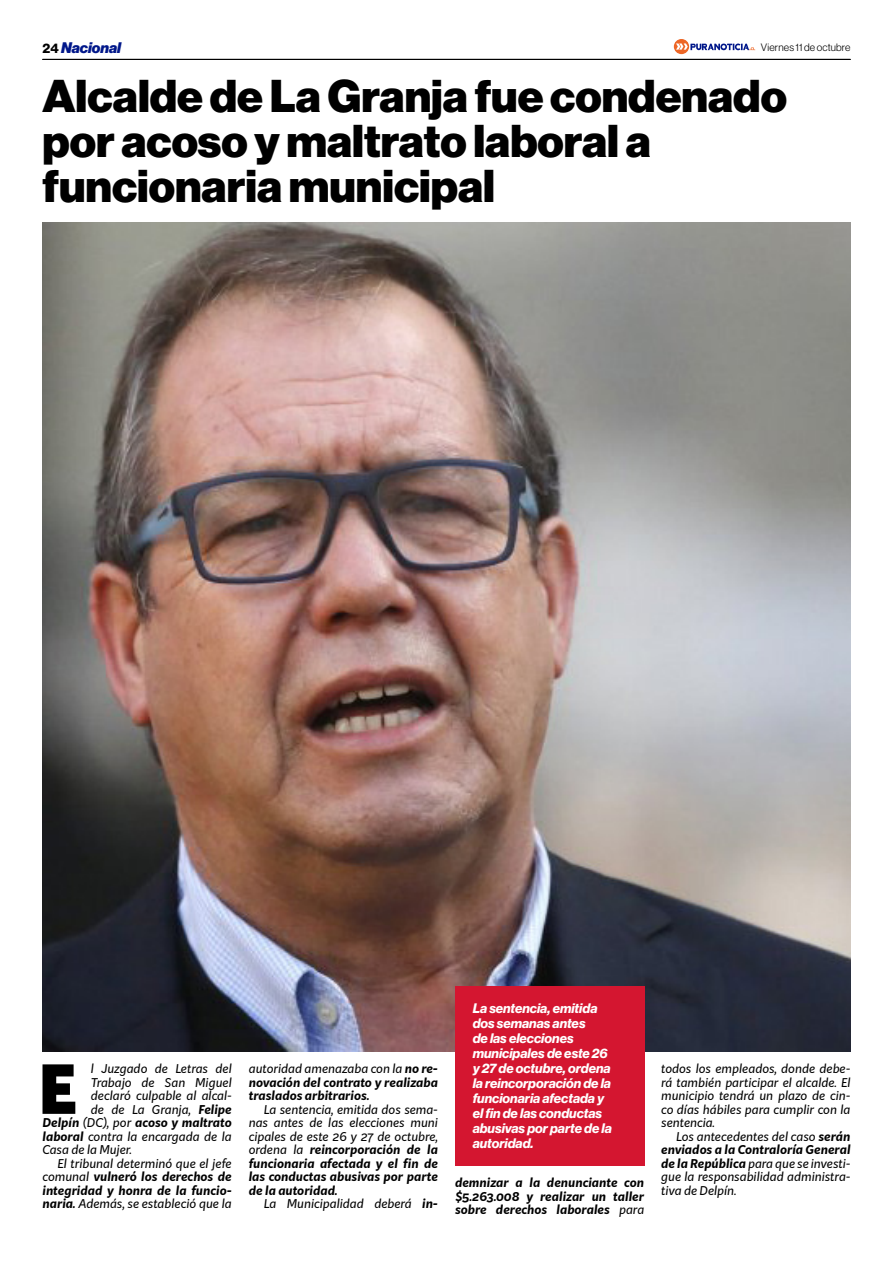
<style>
.page{position:relative;width:893px;height:1263px;background:#fff}
.page>*{position:absolute;margin:0;border:0;box-sizing:border-box;transform-origin:0 0}
.t1{font:900 66.3px "Kit Sans";color:#000}
.t2{font:45px/45px "N Haas Grotesk DS Pro 95 Blk";color:#000}
.t3{font:15px "N Haas Grotesk DS Pro 96 Blk It";color:#00178a}
.t4{font:13.5px/15px "N Haas Grotesk DS Pro 76 Bd It";color:#fff}
.t5{font:italic 12px/13.5px "Kit Sans";color:#000;text-align:justify}
.t6{font:italic 700 12px/13.5px "Kit Sans";color:#000;text-align:justify}
.t7{font:10.5px "N Haas Grotesk DS Pro 45 Lt";letter-spacing:.02em;color:#000}
.s1{font-family:"N Haas Grotesk DS Pro 75 Bd";font-size:13.5px;color:#000}
.s2{font-weight:700}
.s3{font-weight:400}
</style>
<div class="page">
<hr style="left:43px;top:59px;width:807px;height:1px;background:#000">
<svg style="left:674px;top:39px;width:81px;height:15px"></svg>
<img style="left:43px;top:222px;width:807px;height:830px">
<div style="left:455px;top:986px;width:189px;height:179px;background:#d41630"></div>
<p class="t3" style="left:43px;top:39px;width:80px"><span class="s1">24</span> Nacional</p>
<p class="t7" style="left:761px;top:41px;width:91px">Viernes 11 de octubre</p>
<h2 class="t2" style="left:43px;top:74px;width:746px">Alcalde de La Granja fue condenado por acoso y maltrato laboral a funcionaria municipal</h2>
<h1 class="t1" style="left:39px;top:1029px;width:40px">E</h1>
<p class="t5" style="left:91px;top:1061px;width:142px">l Juzgado de Letras del</p>
<p class="t5" style="left:91px;top:1075px;width:142px">Trabajo de San Miguel</p>
<p class="t5" style="left:91px;top:1088px;width:142px">declaró culpable al alcal-</p>
<p class="t5" style="left:91px;top:1102px;width:142px">de de La Granja, <span class="s2">Felipe</span></p>
<p class="t6" style="left:43px;top:1115px;width:191px">Delpín <span class="s3">(DC), por</span> acoso y maltrato</p>
<p class="t5" style="left:43px;top:1129px;width:191px"><span class="s2">laboral</span> contra la encargada de la</p>
<p class="t5" style="left:43px;top:1142px;width:91px">Casa de la Mujer.</p>
<p class="t5" style="left:58px;top:1156px;width:176px">El tribunal determinó que el jefe</p>
<p class="t6" style="left:43px;top:1169px;width:191px"><span class="s3">comunal</span> vulneró los derechos de</p>
<p class="t6" style="left:43px;top:1182px;width:191px">integridad y honra de la funcio-</p>
<p class="t5" style="left:43px;top:1196px;width:191px"><span class="s2">naria.</span> Además, se estableció que la</p>
<p class="t6" style="left:249px;top:1061px;width:191px"><span class="s3">autoridad amenazaba con la</span> no re&shy;novación del contrato y realizaba traslados arbitrarios.</p>
<p class="t5" style="left:249px;top:1102px;width:191px;text-indent:15px">La sentencia, emitida dos sema&shy;nas antes de las elecciones muni cipales de este 26 y 27 de octubre, ordena la <span class="s2">reincorporación de la funcionaria afectada y el fin de las conductas abusivas por parte de la autoridad.</span></p>
<p class="t5" style="left:264px;top:1196px;width:176px">La Municipalidad deberá <span class="s2">in-</span></p>
<p class="t4" style="left:473px;top:1001px;width:141px">La sentencia, emitida dos semanas antes<br>de las elecciones municipales de este 26 y 27 de octubre, ordena la reincorporación de la funcionaria afectada y el fin de las conductas abusivas por parte de la autoridad.</p>
<p class="t6" style="left:455px;top:1175px;width:191px">demnizar a la denunciante con $5.263.008 y realizar un taller sobre derechos laborales <span class="s3">para</span></p>
<p class="t5" style="left:661px;top:1061px;width:191px">todos los empleados, donde debe&shy;rá también participar el alcalde. El municipio tendrá un plazo de cin&shy;co días hábiles para cumplir con la sentencia.</p>
<p class="t5" style="left:661px;top:1129px;width:191px;text-indent:15px">Los antecedentes del caso <span class="s2">serán enviados a la Contraloría General de la República</span> para que se investi&shy;gue la responsabilidad administra&shy;tiva de Delpín.</p>
</div>
